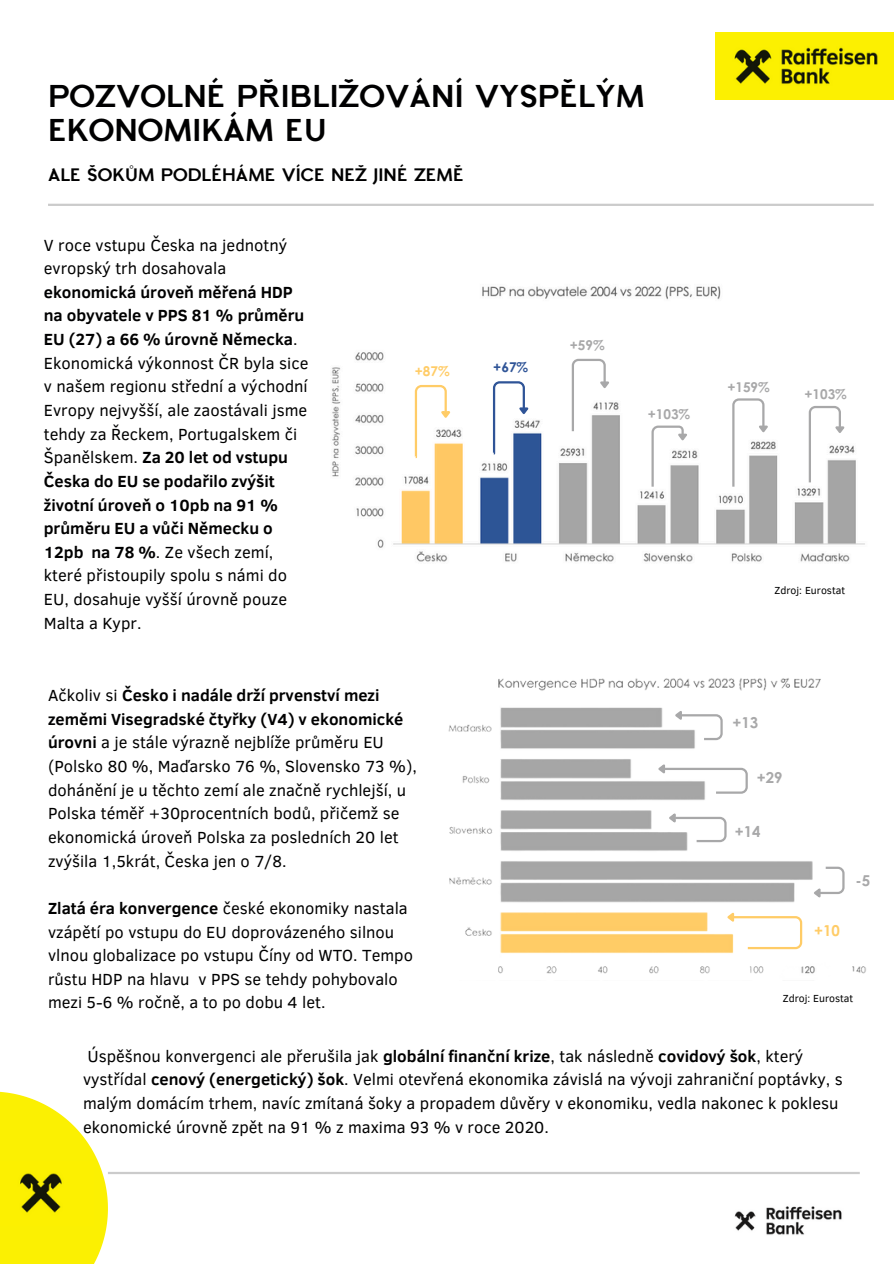
<style>
.page{position:relative;width:894px;height:1264px;background:#fff}
.page>*{position:absolute;margin:0;border:0;box-sizing:border-box;transform-origin:0 0}
.t1{font:700 31.5px/33.8px "Calmius Sans Low";color:#000001}
.t2{font:700 18px "Calmius Sans Low";color:#000001}
.t3{font:16.5px/23.7px "Clear Sans";color:#000001}
.t4{font:700 15px "Century Gothic";color:#a8a8a9}
.t5{font:700 15px "Century Gothic";color:#ffcc67}
.t6{font:700 13.5px "Century Gothic";color:#a8a8a9}
.t7{font:700 13.5px "Century Gothic";color:#ffcc67}
.t8{font:700 13.5px "Century Gothic";color:#2f5497}
.t9{font:10.5px "Clear Sans";color:#000001}
.s1{font-weight:700}
</style>
<div class="page">
<hr style="left:48px;top:204px;width:825px;height:2px;background:#cbcbcb">
<img style="left:448px;top:678px;width:418px;height:296px">
<img style="left:332px;top:286px;width:533px;height:276px">
<hr style="left:108px;top:1171px;width:751px;height:3px;background:#cbcbcb">
<svg style="left:0;top:1091px;width:108px;height:172px"></svg>
<img style="left:734px;top:1206px;width:108px;height:29px">
<img style="left:0;top:1160px;width:93px;height:65px">
<svg style="left:413px;top:384px;width:39px;height:75px"></svg>
<svg style="left:491px;top:380px;width:39px;height:75px"></svg>
<svg style="left:570px;top:358px;width:41px;height:75px"></svg>
<svg style="left:731px;top:397px;width:38px;height:92px"></svg>
<svg style="left:807px;top:405px;width:39px;height:79px"></svg>
<svg style="left:650px;top:424px;width:39px;height:65px"></svg>
<svg style="left:724px;top:909px;width:79px;height:41px"></svg>
<svg style="left:655px;top:761px;width:93px;height:33px"></svg>
<svg style="left:672px;top:707px;width:51px;height:34px"></svg>
<svg style="left:666px;top:810px;width:61px;height:33px"></svg>
<svg style="left:811px;top:865px;width:34px;height:34px"></svg>
<img style="left:715px;top:32px;width:177px;height:68px">
<p class="t1" style="left:48px;top:79px;width:598px">POZVOLNÉ PŘIBLIŽOVÁNÍ VYSPĚLÝM<br>EKONOMIKÁM EU</p>
<h4 class="t2" style="left:48px;top:165px;width:417px">ALE ŠOKŮM PODLÉHÁME VÍCE NEŽ JINÉ ZEMĚ</h4>
<h4 class="t3" style="left:44px;top:232px;width:266px">V roce vstupu Česka na jednotný evropský trh dosahovala <span class="s1">ekonomická úroveň měřená HDP na obyvatele v PPS 81 % průměru<br>EU (27) a 66 % úrovně Německa</span>.<br>Ekonomická výkonnost ČR byla sice v našem regionu střední a východní<br>Evropy nejvyšší, ale zaostávali jsme tehdy za Řeckem, Portugalskem či<br>Španělskem. <span class="s1">Za 20 let od vstupu<br>Česka do EU se podařilo zvýšit životní úroveň o 10pb na 91 % průměru EU a vůči Německu o<br>12pb na 78 %</span>. Ze všech zemí, které přistoupily spolu s námi do<br>EU, dosahuje vyšší úrovně pouze<br>Malta a Kypr.</h4>
<h4 class="t7" style="left:415px;top:361px;width:36px">+87%</h4>
<p class="t8" style="left:493px;top:357px;width:36px">+67%</p>
<p class="t6" style="left:569px;top:334px;width:36px">+59%</p>
<h4 class="t6" style="left:647px;top:403px;width:44px">+103%</h4>
<h4 class="t6" style="left:727px;top:376px;width:44px">+159%</h4>
<h4 class="t6" style="left:804px;top:384px;width:44px">+103%</h4>
<h3 class="t9" style="left:774px;top:583px;width:72px">Zdroj: Eurostat</h3>
<h4 class="t3" style="left:48px;top:682px;width:370px">Ačkoliv si <span class="s1">Česko i nadále drží prvenství mezi zeměmi Visegradské čtyřky (V4) v ekonomické úrovni</span> a je stále výrazně nejblíže průměru EU (Polsko 80 %, Maďarsko 76 %, Slovensko 73 %), dohánění je u těchto zemí ale značně rychlejší, u Polska téměř +30procentních bodů, přičemž se ekonomická úroveň Polska za posledních 20 let zvýšila 1,5krát, Česka jen o 7/8.</h4>
<h4 class="t3" style="left:48px;top:895px;width:366px"><span class="s1">Zlatá éra konvergence</span> české ekonomiky nastala vzápětí po vstupu do EU doprovázeného silnou vlnou globalizace po vstupu Číny od WTO. Tempo růstu HDP na hlavu v PPS se tehdy pohybovalo mezi 5-6 % ročně, a to po dobu 4 let.</h4>
<h4 class="t3" style="left:83px;top:1043px;width:761px">Úspěšnou konvergenci ale přerušila jak <span class="s1">globální finanční krize</span>, tak následně <span class="s1">covidový šok</span>, který vystřídal <span class="s1">cenový (energetický) šok</span>. Velmi otevřená ekonomika závislá na vývoji zahraniční poptávky, s malým domácím trhem, navíc zmítaná šoky a propadem důvěry v ekonomiku, vedla nakonec k poklesu ekonomické úrovně zpět na 91 % z maxima 93 % v roce 2020.</h4>
<h4 class="t4" style="left:732px;top:711px;width:27px">+13</h4>
<h4 class="t4" style="left:756px;top:766px;width:27px">+29</h4>
<h3 class="t4" style="left:734px;top:820px;width:27px">+14</h3>
<h3 class="t4" style="left:855px;top:869px;width:16px">-5</h3>
<p class="t5" style="left:813px;top:919px;width:27px">+10</p>
<p class="t9" style="left:782px;top:990px;width:72px">Zdroj: Eurostat</p>
</div>
